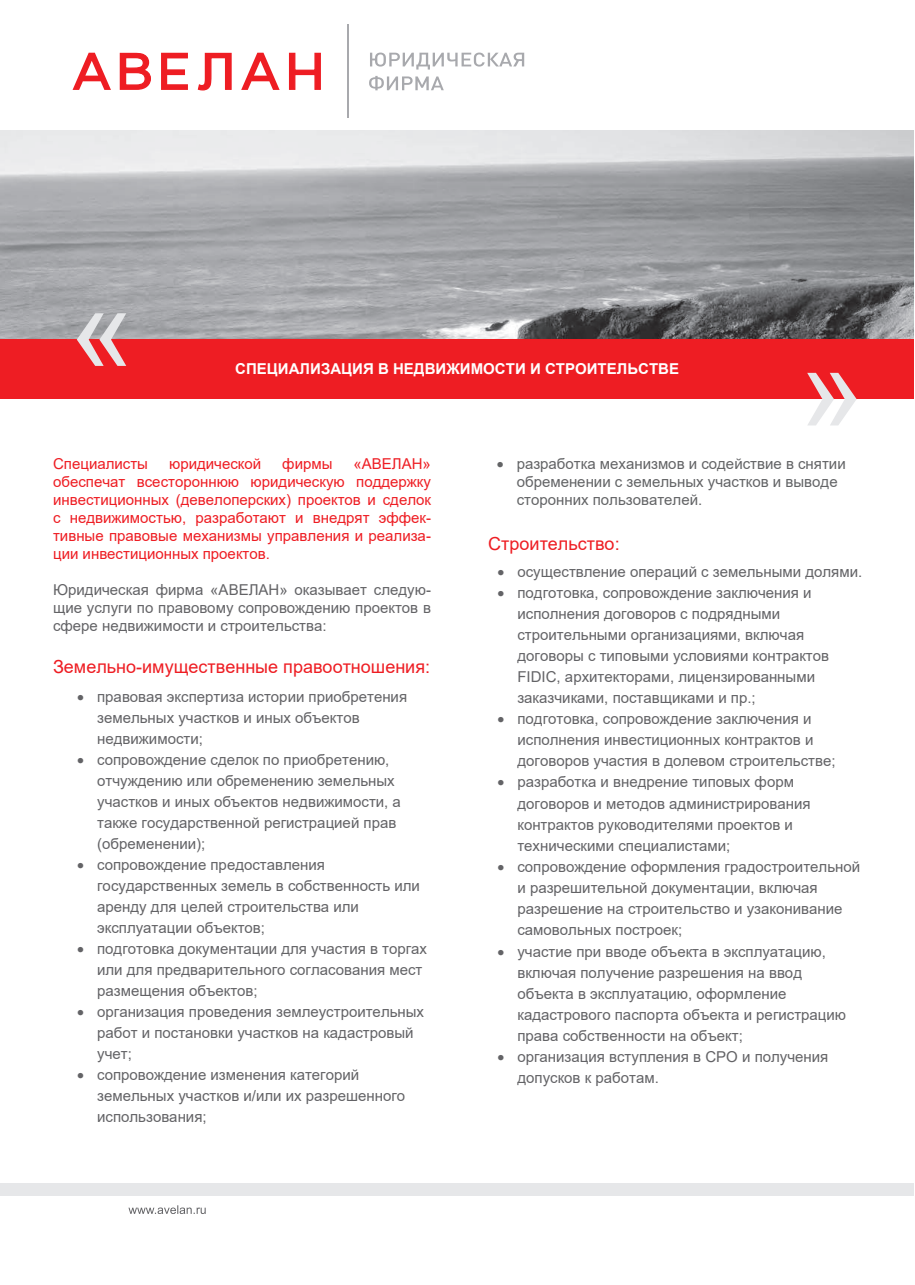
<style>
.page{position:relative;width:915px;height:1285px;background:#fff}
.page>*{position:absolute;margin:0;border:0;box-sizing:border-box;transform-origin:0 0}
.t1{font:18px "Arial";color:#ee1d23}
.t2{font:15px/21px "Arial";color:#636366}
.t3{font:15px/18px "Arial";color:#ee1d23;text-align:justify}
.t4{font:15px/18px "Arial";color:#636466}
.t5{font:700 15px "Arial";color:#fff}
.s1{font-style:inherit}
</style>
<div class="page">
<svg style="left:128px;top:1205px;width:78px;height:8px"></svg>
<div style="left:0;top:1182px;width:913px;height:13px;background:#e6e7e9"></div>
<img style="left:0;top:130px;width:913px;height:209px">
<hr style="left:913px;top:339px;width:1px;height:60px;background:#ee1d23">
<div style="left:0;top:339px;width:913px;height:60px;background:#ee1d23"></div>
<svg style="left:77px;top:313px;width:49px;height:53px"></svg>
<svg style="left:807px;top:373px;width:49px;height:52px"></svg>
<hr style="left:347px;top:25px;width:1px;height:93px;background:#a8a9ad">
<svg style="left:119px;top:52px;width:32px;height:38px"></svg>
<svg style="left:369px;top:53px;width:155px;height:37px"></svg>
<svg style="left:72px;top:53px;width:39px;height:37px"></svg>
<svg style="left:161px;top:53px;width:27px;height:37px"></svg>
<svg style="left:241px;top:53px;width:38px;height:37px"></svg>
<svg style="left:288px;top:52px;width:33px;height:38px"></svg>
<svg style="left:197px;top:52px;width:35px;height:39px"></svg>
<p class="t5" style="left:235px;top:358px;width:445px">СПЕЦИАЛИЗАЦИЯ В НЕДВИЖИМОСТИ И СТРОИТЕЛЬСТВЕ</p>
<p class="t3" style="left:53px;top:454px;width:96px">Специалисты</p>
<p class="t3" style="left:169px;top:454px;width:94px">юридической</p>
<p class="t3" style="left:282px;top:454px;width:52px">фирмы</p>
<p class="t3" style="left:53px;top:454px;width:379px;text-indent:300px">«АВЕЛАН» обеспечат всестороннюю юридическую поддержку инвестиционных (девелоперских) проектов и сделок с недвижимостью<span class="s1">, р</span>азработают и внедрят эффек&shy;тивные правовые механизмы управления и реализа&shy;ции инвестиционных проектов.</p>
<p class="t2" style="left:53px;top:580px;width:379px;line-height:18px;text-align:justify">Юридическая фирма «АВЕЛАН» оказывает следую&shy;щие услуги по правовому сопровождению проектов в сфере недвижимости и строительства:</p>
<p class="t1" style="left:53px;top:653px;width:378px">Земельно-имущественные правоотношения:</p>
<p class="t2" style="left:97px;top:685px;width:311px;text-indent:-20px">• правовая экспертиза истории приобретения земельных участков и иных объектов недвижимости;</p>
<p class="t2" style="left:97px;top:748px;width:305px;text-indent:-20px">• сопровождение сделок по приобретению, отчуждению или обременению земельных участков и иных объектов недвижимости, а также государственной регистрацией прав (обременении);</p>
<p class="t2" style="left:97px;top:853px;width:324px;text-indent:-20px">• сопровождение предоставления государственных земель в собственность или аренду для целей строительства или эксплуатации объектов;</p>
<p class="t2" style="left:97px;top:937px;width:331px;text-indent:-20px">• подготовка документации для участия в торгах или для предварительного согласования мест размещения объектов;</p>
<p class="t2" style="left:97px;top:1000px;width:328px;text-indent:-20px">• организация проведения землеустроительных работ и постановки участков на кадастровый учет;</p>
<p class="t2" style="left:97px;top:1063px;width:309px;text-indent:-20px">• сопровождение изменения категорий земельных участков и/или их разрешенного использования;</p>
<p class="t4" style="left:516px;top:455px;width:330px;text-indent:-20px">• разработка механизмов и содействие в снятии обременении с земельных участков и выводе сторонних пользователей.</p>
<p class="t1" style="left:488px;top:531px;width:133px">Строительство:</p>
<p class="t2" style="left:497px;top:561px;width:366px">• осуществление операций с земельными долями.</p>
<p class="t2" style="left:517px;top:582px;width:313px;text-indent:-20px">• подготовка, сопровождение заключения и исполнения договоров с подрядными строительными организациями, включая договоры с типовыми условиями контрактов FIDIC, архитекторами, лицензированными заказчиками, поставщиками и пр.;</p>
<p class="t2" style="left:517px;top:708px;width:319px;text-indent:-20px">• подготовка, сопровождение заключения и исполнения инвестиционных контрактов и договоров участия в долевом строительстве;</p>
<p class="t2" style="left:517px;top:771px;width:295px;text-indent:-20px">• разработка и внедрение типовых форм договоров и методов администрирования контрактов руководителями проектов и техническими специалистами;</p>
<p class="t2" style="left:517px;top:856px;width:344px;text-indent:-20px">• сопровождение оформления градостроительной и разрешительной документации, включая разрешение на строительство и узаконивание самовольных построек;</p>
<p class="t2" style="left:517px;top:940px;width:330px;text-indent:-20px">• участие при вводе объекта в эксплуатацию, включая получение разрешения на ввод объекта в эксплуатацию, оформление кадастрового паспорта объекта и регистрацию права собственности на объект;</p>
<p class="t2" style="left:517px;top:1046px;width:312px;text-indent:-20px">• организация вступления в СРО и получения допусков к работам.</p>
</div>
